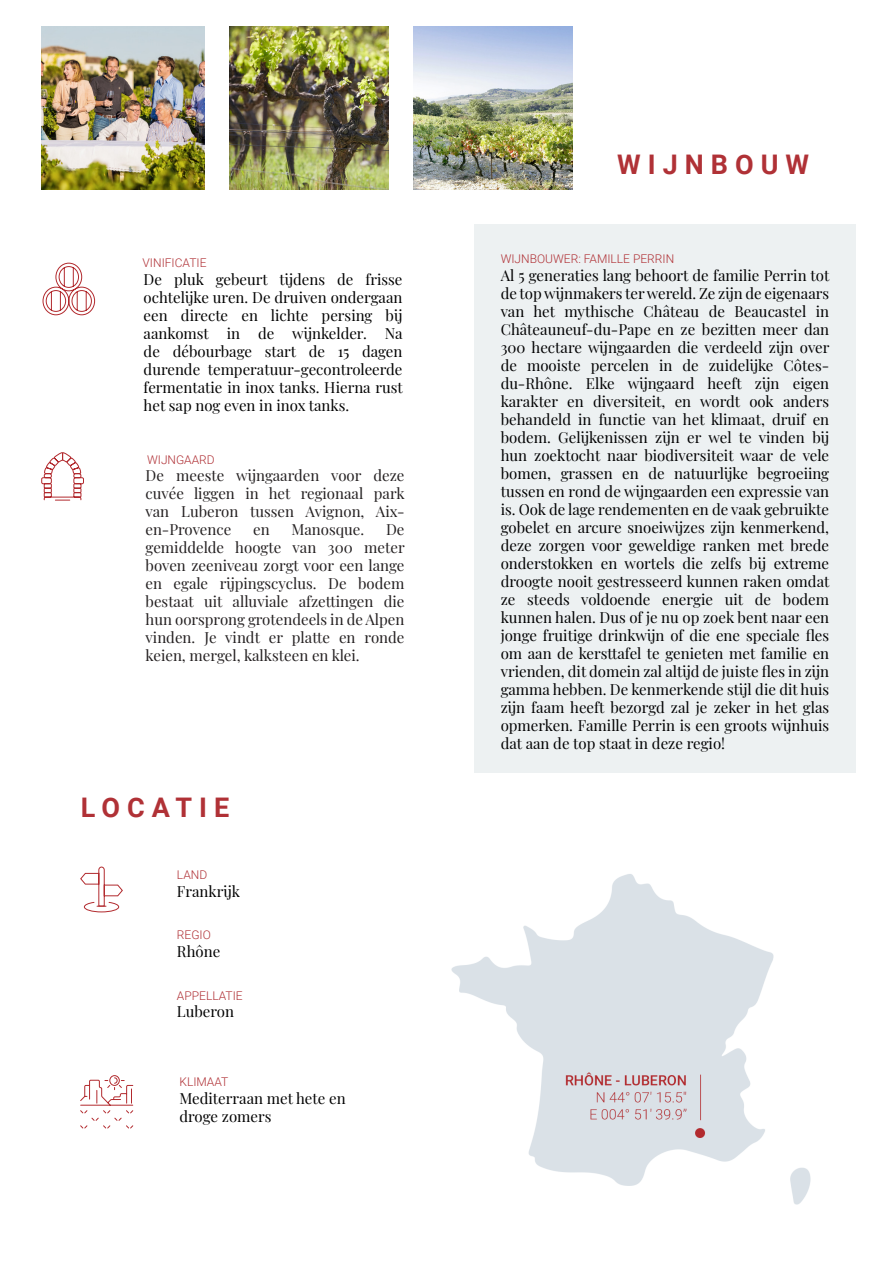
<style>
.page{position:relative;width:893px;height:1263px;background:#fff}
.page>*{position:absolute;margin:0;border:0;box-sizing:border-box;transform-origin:0 0}
.t1{font:700 27px "Roboto";letter-spacing:.26em;color:#b03136}
.t2{font:15px/18px "Playfair Display";color:#000001;text-align:justify}
.t3{font:15px/18px "Playfair Display";color:#231f20;text-align:justify}
.t4{font:300 12px "Roboto";color:#b03136}
</style>
<div class="page">
<svg style="left:80px;top:866px;width:43px;height:47px"></svg>
<img style="left:451px;top:874px;width:360px;height:331px">
<svg style="left:80px;top:1075px;width:54px;height:54px"></svg>
<div style="left:475px;top:224px;width:381px;height:549px;background:#edf1f2"></div>
<svg style="left:42px;top:262px;width:53px;height:54px"></svg>
<svg style="left:41px;top:452px;width:43px;height:49px"></svg>
<img style="left:41px;top:26px;width:163px;height:163px">
<img style="left:229px;top:26px;width:159px;height:163px">
<img style="left:414px;top:26px;width:158px;height:163px">
<p class="t4" style="left:143px;top:254px;width:65px">VINIFICATIE</p>
<p class="t2" style="left:144px;top:269px;width:261px">De pluk gebeurt tijdens de frisse ochtelijke uren. De druiven ondergaan een directe en lichte persing bij aankomst in de wijnkelder. Na de débourbage start de 15 dagen durende temperatuur-gecontroleerde fermentatie in inox tanks. Hierna rust het sap nog even in inox tanks.</p>
<p class="t4" style="left:147px;top:452px;width:69px">WIJNGAARD</p>
<p class="t3" style="left:146px;top:465px;width:261px">De meeste wijngaarden voor deze cuvée liggen in het regionaal park van Luberon tussen Avignon, Aix&shy;en-Provence</p>
<p class="t3" style="left:146px;top:519px;width:261px;text-indent:240px">De gemiddelde hoogte van 300 meter boven zeeniveau zorgt voor een lange en egale rijpingscyclus. De bodem bestaat uit alluviale afzettingen die hun oorsprong grotendeels in de Alpen vinden. Je vindt er platte en ronde keien, mergel, kalksteen en klei.</p>
<p class="t3" style="left:253px;top:519px;width:18px">en</p>
<p class="t3" style="left:291px;top:519px;width:74px">Manosque.</p>
<p class="t1" style="left:81px;top:788px;width:150px">LOCATIE</p>
<p class="t4" style="left:177px;top:866px;width:32px">LAND</p>
<p class="t2" style="left:177px;top:881px;width:65px">Frankrijk</p>
<p class="t4" style="left:177px;top:927px;width:35px">REGIO</p>
<p class="t2" style="left:177px;top:941px;width:45px">Rhône</p>
<p class="t4" style="left:177px;top:987px;width:67px">APPELLATIE</p>
<p class="t2" style="left:177px;top:1001px;width:59px">Luberon</p>
<p class="t4" style="left:179px;top:1073px;width:50px">KLIMAAT</p>
<p class="t2" style="left:179px;top:1088px;width:168px">Mediterraan met hete en droge zomers</p>
<p class="t1" style="left:617px;top:145px;width:194px">WIJNBOUW</p>
<p class="t4" style="left:501px;top:250px;width:175px">WIJNBOUWER: FAMILLE PERRIN</p>
<p class="t2" style="left:501px;top:265px;width:330px">Al 5 generaties lang behoort de familie Perrin tot de top wijnmakers ter wereld. Ze zijn de eigenaars van het mythische Château de Beaucastel in Châteauneuf-du-Pape en ze bezitten meer dan 300 hectare wijngaarden die verdeeld zijn over de mooiste percelen in de zuidelijke Côtes&shy;du-Rhône. Elke wijngaard heeft zijn eigen karakter en diversiteit, en wordt ook anders behandeld in functie van het klimaat, druif en bodem. Gelijkenissen zijn er wel te vinden bij hun zoektocht naar biodiversiteit waar de vele bomen, grassen en de natuurlijke begroeiing tussen en rond de wijngaarden een expressie van is. Ook de lage rendementen en de vaak gebruikte gobelet en arcure snoeiwijzes zijn kenmerkend, deze zorgen voor geweldige ranken met brede onderstokken en wortels die zelfs bij extreme droogte nooit gestresseerd kunnen raken omdat ze steeds voldoende energie uit de bodem kunnen halen. Dus of je nu op zoek bent naar een jonge fruitige drinkwijn of die ene speciale fles om aan de kersttafel te genieten met familie en vrienden, dit domein zal altijd de juiste fles in zijn gamma hebben. De kenmerkende stijl die dit huis zijn faam heeft bezorgd zal je zeker in het glas opmerken. Famille Perrin is een groots wijnhuis dat aan de top staat in deze regio!</p>
</div>
